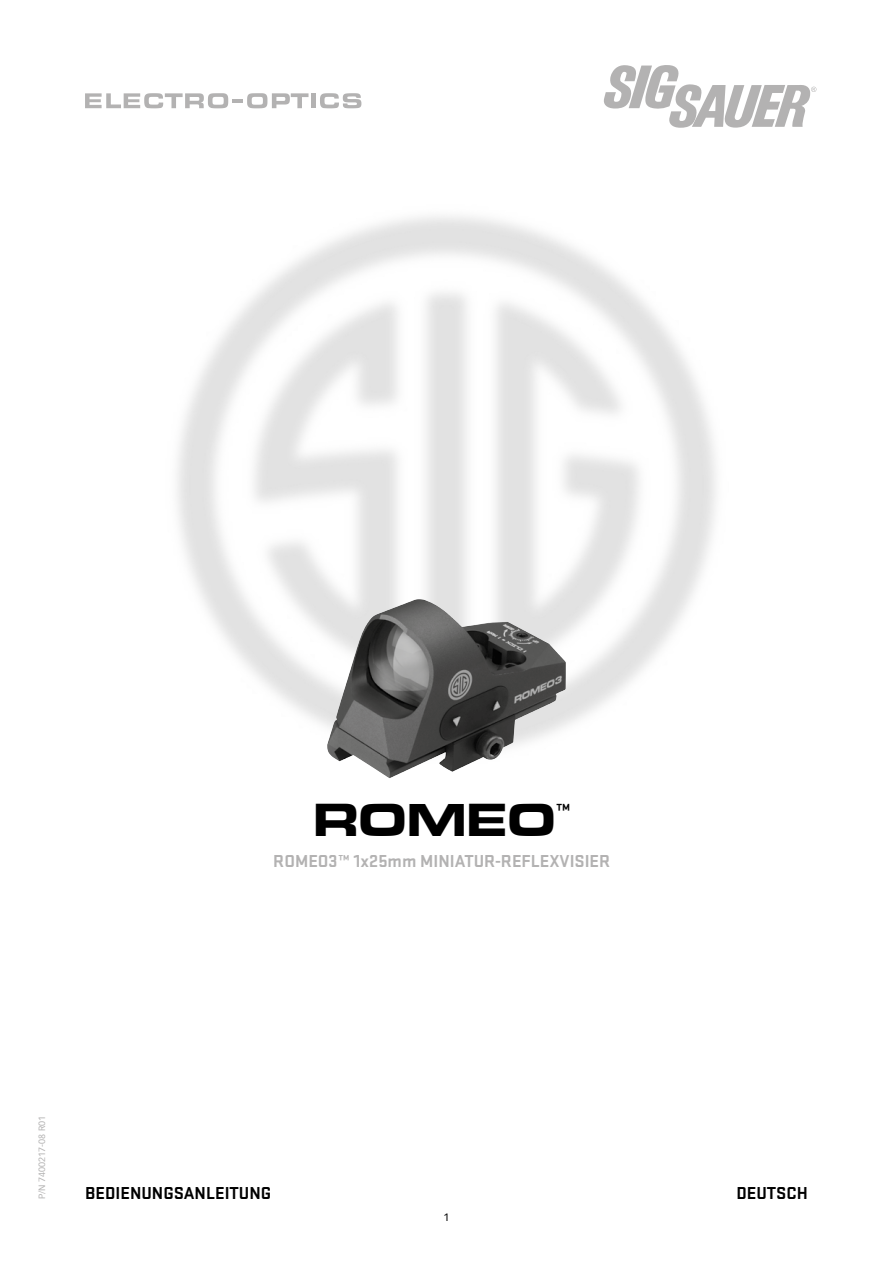
<style>
.page{position:relative;width:893px;height:1263px;background:#fff}
.page>*{position:absolute;margin:0;border:0;box-sizing:border-box;transform-origin:0 0}
.t1{font:700 expanded 48px "Eurostile MN";letter-spacing:.015em;color:#000}
.t2{font:700 18px "Stratum 2";color:#b3b2b2}
.t3{font:700 18px "Stratum 2";color:#000}
.t4{font:10.5px "Vectora LH";color:#000}
.t5{font:9px "Vectora LH";color:#b3b2b2}
</style>
<div class="page">
<svg style="left:85px;top:93px;width:143px;height:15px"></svg>
<hr style="left:233px;top:99px;width:10px;height:4px;background:#b3b2b2">
<svg style="left:247px;top:93px;width:61px;height:15px"></svg>
<div style="left:311px;top:93px;width:5px;height:15px;background:#b3b2b2"></div>
<svg style="left:320px;top:93px;width:41px;height:15px"></svg>
<svg style="left:604px;top:65px;width:212px;height:63px"></svg>
<img style="left:327px;top:599px;width:239px;height:179px">
<h1 class="t1" style="left:313px;top:792px;width:259px">ROMEO<sup>™</sup></h1>
<p class="t2" style="left:273px;top:849px;width:338px">ROMEO3™ 1x25mm MINIATUR-REFLEXVISIER</p>
<p class="t5" style="left:37px;top:1199px;width:85px;rotate:-90deg">P/N 7400217-08 R01</p>
<p class="t3" style="left:85px;top:1181px;width:188px">BEDIENUNGSANLEITUNG</p>
<p class="t3" style="left:736px;top:1181px;width:73px">DEUTSCH</p>
<p class="t4" style="left:444px;top:1211px;width:7px">1</p>
</div>
